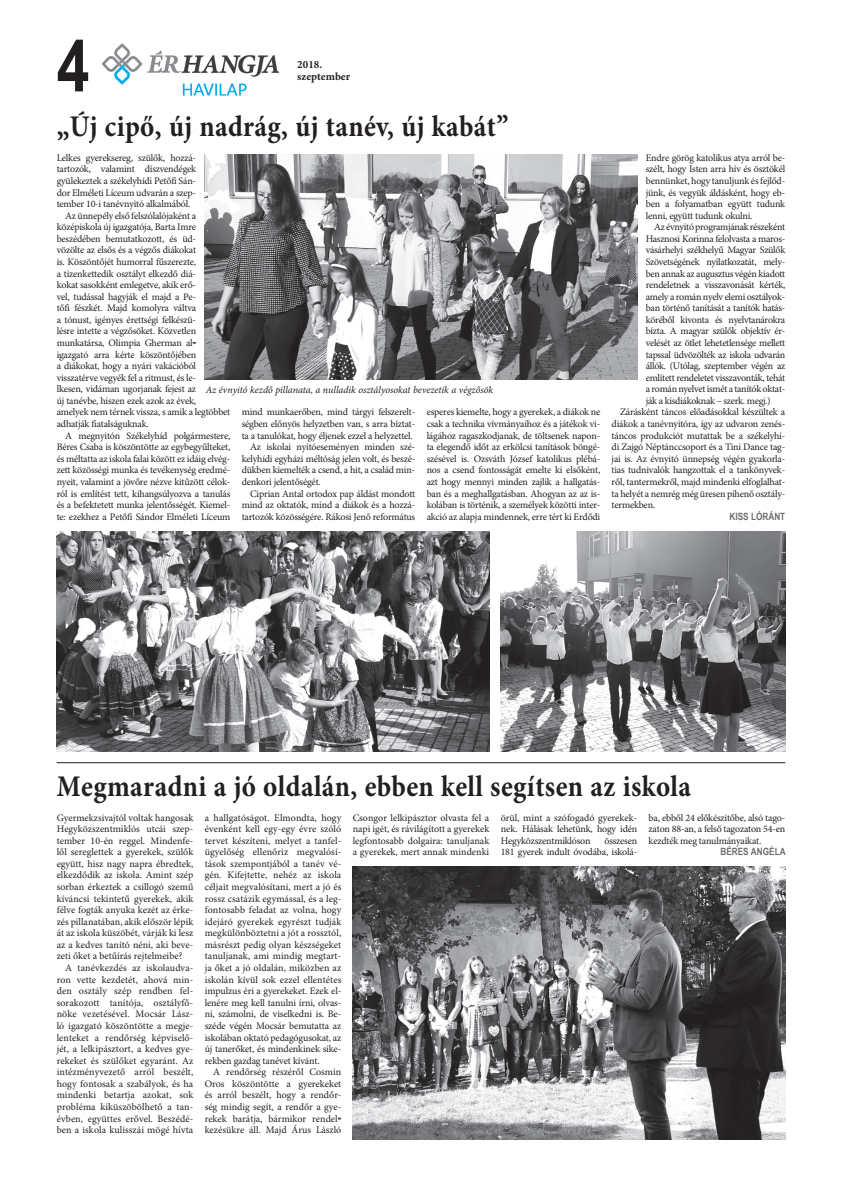
<style>
.page{position:relative;width:842px;height:1191px;background:#fff}
.page>*{position:absolute;margin:0;border:0;box-sizing:border-box;transform-origin:0 0}
.t1{font:700 72px "Arial Narrow";color:#231f20}
.t2{font:700 30px "Minion Pro";letter-spacing:.015em;color:#231f20;scale:.9 1}
.t3{font:700 11px/11.6px "Minion Pro";color:#231f20}
.t4{font:10px/11.6px "Minion Pro";letter-spacing:-.02em;color:#231f20;text-align:justify}
.t5{font:italic 10px "Minion Pro";color:#231f20}
.t6{font:700 10px "Arial Narrow";color:#6c6d70}
</style>
<div class="page">
<img style="left:101px;top:43px;width:178px;height:53px">
<img style="left:353px;top:866px;width:432px;height:273px">
<img style="left:205px;top:154px;width:432px;height:226px">
<img style="left:57px;top:531px;width:432px;height:220px">
<img style="left:501px;top:531px;width:284px;height:220px">
<hr style="left:57px;top:762px;width:728px;height:1px;background:#231f20">
<h1 class="t1" style="left:57px;top:12px;width:34px">4</h1>
<p class="t3" style="left:297px;top:59px;width:54px">2018. szeptember</p>
<h2 class="t2" style="left:57px;top:109px;width:503px">„Új cipő, új nadrág, új tanév, új kabát”</h2>
<p class="t4" style="left:57px;top:152px;width:141px">Lelkes gyereksereg, szülők, hozzá-</p>
<p class="t4" style="left:57px;top:164px;width:141px">tartozók, valamint díszvendégek</p>
<p class="t4" style="left:57px;top:175px;width:141px">gyülekeztek a székelyhídi Petőfi Sán-</p>
<p class="t4" style="left:57px;top:187px;width:141px">dor Elméleti Líceum udvarán a szep-</p>
<p class="t4" style="left:57px;top:198px;width:135px">tember 10-i tanévnyitó alkalmából.</p>
<p class="t4" style="left:65px;top:210px;width:132px">Az ünnepély első felszólalójaként a</p>
<p class="t4" style="left:57px;top:222px;width:141px">középiskola új igazgatója, Barta Imre</p>
<p class="t4" style="left:57px;top:233px;width:141px">beszédében bemutatkozott, és üd-</p>
<p class="t4" style="left:57px;top:245px;width:141px">vözölte az elsős és a végzős diákokat</p>
<p class="t4" style="left:57px;top:256px;width:141px">is. Köszöntőjét humorral fűszerezte,</p>
<p class="t4" style="left:57px;top:268px;width:141px">a tizenkettedik osztályt elkezdő diá-</p>
<p class="t4" style="left:57px;top:279px;width:141px">kokat sasokként emlegetve, akik erő-</p>
<p class="t4" style="left:57px;top:291px;width:141px">vel, tudással hagyják el majd a Pe-</p>
<p class="t4" style="left:57px;top:303px;width:141px">tőfi fészkét. Majd komolyra váltva</p>
<p class="t4" style="left:57px;top:314px;width:141px">a tónust, igényes érettségi felkészü-</p>
<p class="t4" style="left:57px;top:326px;width:141px">lésre intette a végzősöket. Közvetlen</p>
<p class="t4" style="left:57px;top:337px;width:140px">munkatársa, Olimpia Gherman al-</p>
<p class="t4" style="left:57px;top:349px;width:141px">igazgató arra kérte köszöntőjében</p>
<p class="t4" style="left:57px;top:360px;width:141px">a diákokat, hogy a nyári vakációból</p>
<p class="t4" style="left:57px;top:372px;width:141px">visszatérve vegyék fel a ritmust, és le-</p>
<p class="t4" style="left:57px;top:384px;width:141px">lkesen, vidáman ugorjanak fejest az</p>
<p class="t4" style="left:57px;top:395px;width:141px">új tanévbe, hiszen ezek azok az évek,</p>
<p class="t4" style="left:57px;top:407px;width:175px">amelyek nem térnek vissza, s amik a legtöbbet</p>
<p class="t4" style="left:57px;top:418px;width:94px">adhatják fiatalságuknak.</p>
<p class="t4" style="left:65px;top:430px;width:167px">A megnyitón Székelyhíd polgármestere,</p>
<p class="t4" style="left:57px;top:441px;width:175px">Béres Csaba is köszöntötte az egybegyűlteket,</p>
<p class="t4" style="left:57px;top:453px;width:175px">és méltatta az iskola falai között ez idáig elvég-</p>
<p class="t4" style="left:57px;top:465px;width:175px">zett közösségi munka és tevékenység eredmé-</p>
<p class="t4" style="left:57px;top:476px;width:175px">nyeit, valamint a jövőre nézve kitűzött célok-</p>
<p class="t4" style="left:57px;top:488px;width:175px">ról is említést tett, kihangsúlyozva a tanulás</p>
<p class="t4" style="left:57px;top:499px;width:175px">és a befektetett munka jelentősségét. Kiemel-</p>
<p class="t4" style="left:57px;top:511px;width:175px">te: ezekhez a Petőfi Sándor Elméleti Líceum</p>
<p class="t5" style="left:206px;top:384px;width:289px">Az évnyitó kezdő pillanata, a nulladik osztályosokat bevezetik a végzősök</p>
<p class="t4" style="left:242px;top:407px;width:175px">mind munkaerőben, mind tárgyi felszerelt-</p>
<p class="t4" style="left:242px;top:418px;width:175px">ségben előnyös helyzetben van, s arra bíztat-</p>
<p class="t4" style="left:242px;top:430px;width:173px">ta a tanulókat, hogy éljenek ezzel a helyzettel.</p>
<p class="t4" style="left:250px;top:441px;width:167px">Az iskolai nyitóeseményen minden szé-</p>
<p class="t4" style="left:242px;top:453px;width:175px">kelyhídi egyházi méltóság jelen volt, és beszé-</p>
<p class="t4" style="left:242px;top:465px;width:175px">dükben kiemelték a csend, a hit, a család min-</p>
<p class="t4" style="left:242px;top:476px;width:81px">denkori jelentőségét.</p>
<p class="t4" style="left:250px;top:488px;width:167px">Ciprian Antal ortodox pap áldást mondott</p>
<p class="t4" style="left:242px;top:499px;width:175px">mind az oktatók, mind a diákok és a hozzá-</p>
<p class="t4" style="left:242px;top:511px;width:175px">tartozók közösségére. Rákosi Jenő református</p>
<p class="t4" style="left:427px;top:407px;width:175px">esperes kiemelte, hogy a gyerekek, a diákok ne csak a technika vívmányaihoz és a játékok vi&shy;lágához ragaszkodjanak, de töltsenek napon&shy;ta elegendő időt az erkölcsi tanítások böngé&shy;szésével is. Ozsváth József katolikus plébá&shy;nos a csend fontosságát emelte ki elsőként, azt hogy mennyi minden zajlik a hallgatás&shy;ban és a meghallgatásban. Ahogyan az az is&shy;kolában is történik, a személyek közötti inter&shy;akció az alapja mindennek, erre tért ki Erdődi</p>
<p class="t4" style="left:646px;top:152px;width:141px">Endre görög katolikus atya arról be&shy;szélt, hogy Isten arra hív és ösztökél bennünket, hogy tanuljunk és fejlőd&shy;jünk, és vegyük áldásként, hogy eb&shy;ben a folyamatban együtt tudunk lenni, együtt tudunk okulni.</p>
<p class="t4" style="left:654px;top:222px;width:132px">Az évnyitó programjának részeként</p>
<p class="t4" style="left:646px;top:233px;width:141px">Hasznosi Korinna felolvasta a maros-</p>
<p class="t4" style="left:646px;top:245px;width:141px">vásárhelyi székhelyű Magyar Szülők</p>
<p class="t4" style="left:646px;top:256px;width:141px">Szövetségének nyilatkozatát, mely-</p>
<p class="t4" style="left:646px;top:268px;width:141px">ben annak az augusztus végén kiadott</p>
<p class="t4" style="left:646px;top:279px;width:141px">rendeletnek a visszavonását kérték,</p>
<p class="t4" style="left:646px;top:291px;width:141px">amely a román nyelv elemi osztályok-</p>
<p class="t4" style="left:646px;top:303px;width:141px">ban történő tanítását a tanítók hatás-</p>
<p class="t4" style="left:646px;top:314px;width:141px">köréből kivonta és nyelvtanárokra</p>
<p class="t4" style="left:646px;top:326px;width:141px">bízta. A magyar szülők objektív ér-</p>
<p class="t4" style="left:646px;top:337px;width:141px">velését az ötlet lehetetlensége mellett</p>
<p class="t4" style="left:646px;top:349px;width:141px">tapssal üdvözölték az iskola udvarán</p>
<p class="t4" style="left:646px;top:360px;width:141px">állók. (Utólag, szeptember végén az</p>
<p class="t4" style="left:646px;top:372px;width:141px">említett rendeletet visszavonták, tehát</p>
<p class="t4" style="left:646px;top:384px;width:141px">a román nyelvet ismét a tanítók oktat-</p>
<p class="t4" style="left:646px;top:395px;width:126px">ják a kisdiákoknak – szerk. megj.)</p>
<p class="t4" style="left:620px;top:407px;width:167px">Zárásként táncos előadásokkal készültek a</p>
<p class="t4" style="left:612px;top:418px;width:175px">diákok a tanévnyitóra, így az udvaron zenés-</p>
<p class="t4" style="left:612px;top:430px;width:175px">táncos produkciót mutattak be a székelyhí-</p>
<p class="t4" style="left:612px;top:441px;width:175px">di Zajgó Néptánccsoport és a Tini Dance tag-</p>
<p class="t4" style="left:612px;top:453px;width:175px">jai is. Az évnyitó ünnepség végén gyakorla-</p>
<p class="t4" style="left:612px;top:465px;width:175px">tias tudnivalók hangzottak el a tankönyvek-</p>
<p class="t4" style="left:612px;top:476px;width:175px">ről, tantermekről, majd mindenki elfoglalhat-</p>
<p class="t4" style="left:612px;top:488px;width:175px">ta helyét a nemrég még üresen pihenő osztály-</p>
<p class="t4" style="left:612px;top:499px;width:45px">termekben.</p>
<p class="t6" style="left:729px;top:508px;width:57px">KISS LÓRÁNT</p>
<h2 class="t2" style="left:57px;top:768px;width:706px">Megmaradni a jó oldalán, ebben kell segítsen az iskola</h2>
<p class="t4" style="left:57px;top:812px;width:138px">Gyermekzsivajtól voltak hangosak Hegyközszentmiklós utcái szep&shy;tember 10-én reggel. Mindenfe&shy;lől sereglettek a gyerekek, szülők együtt, hisz nagy napra ébredtek, elkezdődik az iskola. Amint szép sorban érkeztek a csillogó szemű kíváncsi tekintetű gyerekek, akik félve fogták anyuka kezét az érke&shy;zés pillanatában, akik először lépik át az iskola küszöbét, várják ki lesz az a kedves tanító néni, aki beve&shy;zeti őket a betűírás rejtelmeibe?</p>
<p class="t4" style="left:57px;top:962px;width:138px;text-indent:8px">A tanévkezdés az iskolaudva&shy;ron vette kezdetét, ahová min&shy;den osztály szép rendben fel&shy;sorakozott tanítója, osztályfő&shy;nöke vezetésével. Mocsár Lász&shy;ló igazgató köszöntötte a megje&shy;lenteket a rendőrség képviselő&shy;jét, a lelkipásztort, a kedves gye&shy;rekeket és szülőket egyaránt. Az intézményvezető arról beszélt, hogy fontosak a szabályok, és ha mindenki betartja azokat, sok probléma kiküszöbölhető a tan&shy;évben, együttes erővel. Beszédé&shy;ben a iskola kulisszái mögé hívta</p>
<p class="t4" style="left:205px;top:812px;width:138px">a hallgatóságot. Elmondta, hogy évenként kell egy-egy évre szóló tervet készíteni, melyet a tanfel&shy;ügyelőség ellenőriz megvalósí&shy;tások szempontjából a tanév vé&shy;gén. Kifejtette, nehéz az iskola céljait megvalósítani, mert a jó és rossz csatázik egymással, és a leg&shy;fontosabb feladat az volna, hogy idejáró gyerekek egyrészt tudják megkülönböztetni a jót a rossztól, másrészt pedig olyan készségeket tanuljanak, ami mindig megtart&shy;ja őket a jó oldalán, miközben az iskolán kívül sok ezzel ellentétes impulzus éri a gyerekeket. Ezek el&shy;lenére meg kell tanulni írni, olvas&shy;ni, számolni, de viselkedni is. Be&shy;széde végén Mocsár bemutatta az iskolában oktató pedagógusokat, az új tanerőket, és mindenkinek sike&shy;rekben gazdag tanévet kívánt.</p>
<p class="t4" style="left:205px;top:1066px;width:138px;text-indent:9px">A rendőrség részéről Cosmin Oros köszöntötte a gyerekeket és arról beszélt, hogy a rendőr&shy;ség mindig segít, a rendőr a gye&shy;rekek barátja, bármikor rendel&shy;kezésükre áll. Majd Árus László</p>
<p class="t4" style="left:353px;top:812px;width:138px">Csongor lelkipásztor olvasta fel a napi igét, és rávilágított a gyerekek legfontosabb dolgaira: tanuljanak a gyerekek, mert annak mindenki</p>
<p class="t4" style="left:501px;top:812px;width:138px">örül, mint a szófogadó gyerekek&shy;nek. Hálásak lehetünk, hogy idén Hegyközszentmiklóson</p>
<p class="t4" style="left:501px;top:835px;width:138px;text-align:right">összesen<br>181 gyerek indult óvodába, iskolá-</p>
<p class="t4" style="left:649px;top:812px;width:138px">ba, ebből 24 előkészítőbe, alsó tago&shy;zaton 88-an, a felső tagozaton 54-en kezdték meg tanulmányaikat.</p>
<p class="t6" style="left:720px;top:844px;width:67px">BÉRES ANGÉLA</p>
</div>
